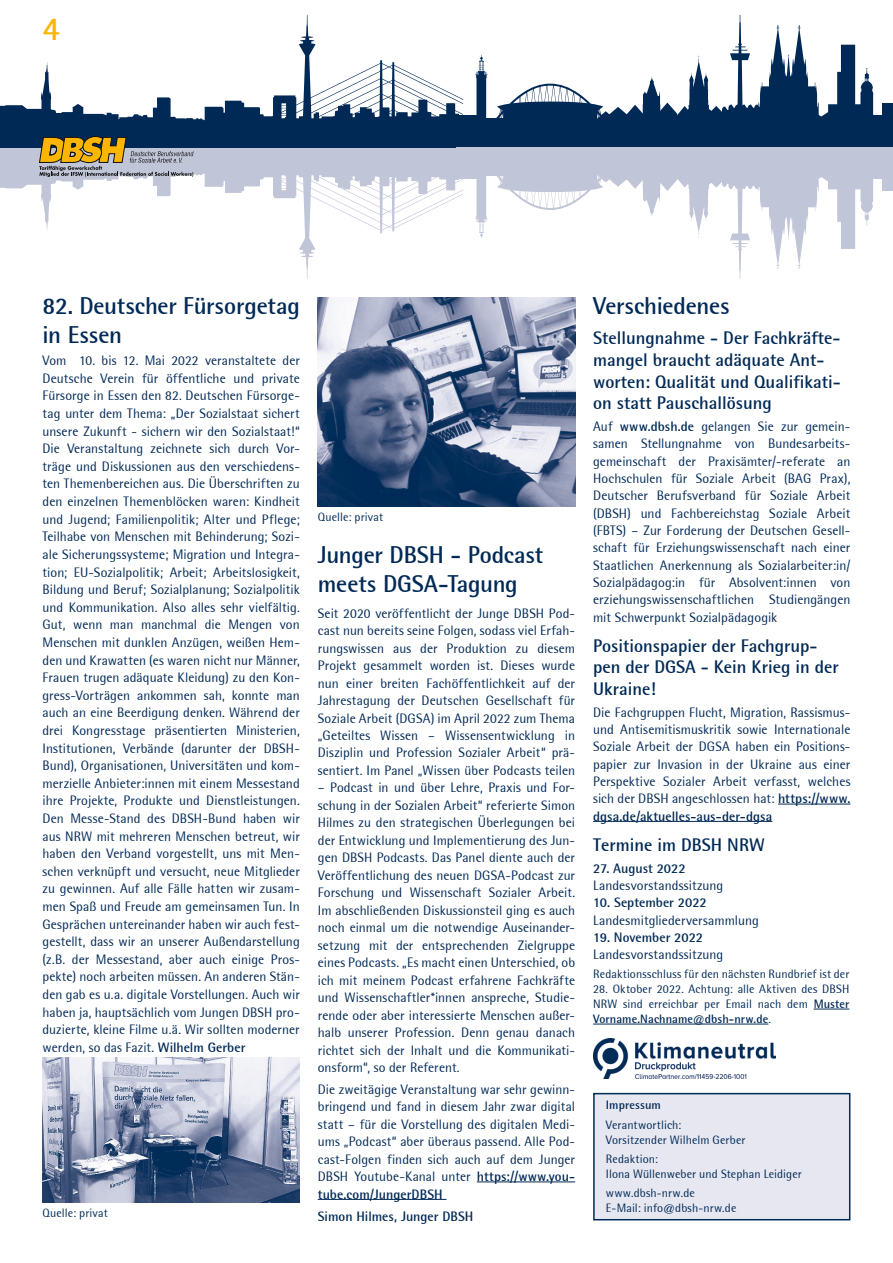
<style>
.page{position:relative;width:893px;height:1263px;background:#fff}
.page>*{position:absolute;margin:0;border:0;box-sizing:border-box;transform-origin:0 0}
.t1{font:700 33px "Rotis Semi Sans";color:#fcb500}
.t2{font:700 24px/29.1px "Rotis Semi Sans";letter-spacing:-.01em;color:#002956}
.t3{font:700 18px/21.6px "Rotis Semi Sans";color:#002956}
.t4{font:13.5px/17.5px "Rotis Semi Sans";letter-spacing:.005em;color:#002956;text-align:justify}
.t5{font:700 13.5px "Rotis Semi Sans";color:#002956}
.t6{font:12px/15px "Rotis Semi Sans";letter-spacing:.01em;color:#002956}
.t7{font:700 12px "Rotis Semi Sans";letter-spacing:.005em;color:#002956}
.s1{font-weight:700}
</style>
<div class="page">
<svg style="left:0;top:177px;width:463px;height:102px"></svg>
<svg style="left:475px;top:164px;width:399px;height:115px"></svg>
<div style="left:863px;top:158px;width:25px;height:21px;background:#c1c5d8"></div>
<div style="left:882px;top:158px;width:11px;height:33px;background:#c1c5d8"></div>
<div style="left:457px;top:158px;width:24px;height:21px;background:#c1c5d8"></div>
<div style="left:468px;top:158px;width:42px;height:18px;background:#c1c5d8"></div>
<div style="left:457px;top:147px;width:436px;height:17px;background:#c1c5d8"></div>
<svg style="left:475px;top:15px;width:399px;height:114px"></svg>
<div style="left:863px;top:115px;width:25px;height:20px;background:#002956"></div>
<div style="left:882px;top:103px;width:11px;height:32px;background:#002956"></div>
<div style="left:457px;top:115px;width:24px;height:20px;background:#002956"></div>
<div style="left:468px;top:118px;width:42px;height:17px;background:#002956"></div>
<div style="left:457px;top:129px;width:436px;height:18px;background:#002956"></div>
<svg style="left:0;top:15px;width:463px;height:162px"></svg>
<img style="left:43px;top:1058px;width:257px;height:144px">
<img style="left:318px;top:298px;width:257px;height:208px">
<div style="left:593px;top:1093px;width:257px;height:127px;background:#e6e7f1;border:2px solid #002956"></div>
<hr style="left:814px;top:1009px;width:35px;height:1px;background:#002956">
<hr style="left:593px;top:1024px;width:175px;height:1px;background:#002956">
<img style="left:593px;top:1039px;width:183px;height:39px">
<hr style="left:477px;top:1182px;width:98px;height:1px;background:#002956">
<hr style="left:318px;top:1199px;width:128px;height:1px;background:#002956">
<hr style="left:778px;top:804px;width:72px;height:1px;background:#002956">
<hr style="left:593px;top:821px;width:179px;height:1px;background:#002956">
<h1 class="t1" style="left:43px;top:9px;width:19px">4</h1>
<h2 class="t2" style="left:43px;top:291px;width:259px">82. Deutscher Fürsorgetag in Essen</h2>
<p class="t4" style="left:43px;top:352px;width:259px">Vom 10. bis 12. Mai 2022 veranstaltete der Deutsche Verein für öffentliche und private Fürsorge in Essen den 82. Deutschen Fürsorge&shy;tag unter dem Thema: „Der Sozialstaat sichert unsere Zukunft - sichern wir den Sozialstaat!“ Die Veranstaltung zeichnete sich durch Vor&shy;träge und Diskussionen aus den verschiedens&shy;ten Themenbereichen aus. Die Überschriften zu den einzelnen Themenblöcken waren: Kindheit und Jugend; Familienpolitik; Alter und Pflege; Teilhabe von Menschen mit Behinderung; Sozi&shy;ale Sicherungssysteme; Migration und Integra&shy;tion; EU-Sozialpolitik; Arbeit; Arbeitslosigkeit, Bildung und Beruf; Sozialplanung; Sozialpolitik und Kommunikation. Also alles sehr vielfältig.<br>Gut, wenn man manchmal die Mengen von Menschen mit dunklen Anzügen, weißen Hem&shy;den und Krawatten (es waren nicht nur Männer, Frauen trugen adäquate Kleidung) zu den Kon&shy;gress-Vorträgen ankommen sah, konnte man auch an eine Beerdigung denken. Während der drei Kongresstage präsentierten Ministerien, Institutionen, Verbände (darunter der DBSH-Bund), Organisationen, Universitäten und kom&shy;merzielle Anbieter:innen mit einem Messestand ihre Projekte, Produkte und Dienstleistungen.<br>Den Messe-Stand des DBSH-Bund haben wir aus NRW mit mehreren Menschen betreut, wir haben den Verband vorgestellt, uns mit Men&shy;schen verknüpft und versucht, neue Mitglieder zu gewinnen. Auf alle Fälle hatten wir zusam&shy;men Spaß und Freude am gemeinsamen Tun. In Gesprächen untereinander haben wir auch fest&shy;gestellt, dass wir an unserer Außendarstellung (z.B. der Messestand, aber auch einige Pros&shy;pekte) noch arbeiten müssen. An anderen Stän&shy;den gab es u.a. digitale Vorstellungen. Auch wir haben ja, hauptsächlich vom Jungen DBSH pro&shy;duzierte, kleine Filme u.ä. Wir sollten moderner werden, so das Fazit. <span class="s1">Wilhelm Gerber</span></p>
<p class="t6" style="left:43px;top:1205px;width:67px">Quelle: privat</p>
<p class="t6" style="left:318px;top:509px;width:67px">Quelle: privat</p>
<h2 class="t2" style="left:318px;top:539px;width:227px">Junger DBSH - Podcast meets DGSA-Tagung</h2>
<p class="t4" style="left:318px;top:604px;width:259px">Seit 2020 veröffentlicht der Junge DBSH Pod&shy;cast nun bereits seine Folgen, sodass viel Erfah&shy;rungswissen aus der Produktion zu diesem Projekt gesammelt worden ist. Dieses wurde nun einer breiten Fachöffentlichkeit auf der Jahrestagung der Deutschen Gesellschaft für Soziale Arbeit (DGSA) im April 2022 zum Thema „Geteiltes Wissen – Wissensentwicklung in Disziplin und Profession Sozialer Arbeit“ prä&shy;sentiert. Im Panel „Wissen über Podcasts teilen</p>
<p class="t4" style="left:318px;top:779px;width:259px">– Podcast in und über Lehre, Praxis und For&shy;schung in der Sozialen Arbeit“ referierte Simon Hilmes zu den strategischen Überlegungen bei der Entwicklung und Implementierung des Jun&shy;gen DBSH Podcasts. Das Panel diente auch der Veröffentlichung des neuen DGSA-Podcast zur Forschung und Wissenschaft Sozialer Arbeit.<br>Im abschließenden Diskussionsteil ging es auch noch einmal um die notwendige Auseinander&shy;setzung mit der entsprechenden Zielgruppe eines Podcasts. „Es macht einen Unterschied, ob ich mit meinem Podcast erfahrene Fachkräfte und Wissenschaftler*innen anspreche, Studie&shy;rende oder aber interessierte Menschen außer&shy;halb unserer Profession. Denn genau danach richtet sich der Inhalt und die Kommunikati&shy;onsform“, so der Referent.</p>
<p class="t4" style="left:318px;top:1080px;width:259px">Die zweitägige Veranstaltung war sehr gewinn&shy;bringend und fand in diesem Jahr zwar digital statt – für die Vorstellung des digitalen Medi&shy;ums „Podcast“ aber überaus passend. Alle Pod&shy;cast-Folgen finden sich auch auf dem Junger DBSH Youtube-Kanal unter <span class="s1">https://www.you&shy;tube.com/JungerDBSH</span></p>
<p class="t5" style="left:318px;top:1208px;width:157px">Simon Hilmes, Junger DBSH</p>
<h2 class="t2" style="left:593px;top:291px;width:138px">Verschiedenes</h2>
<h3 class="t3" style="left:593px;top:327px;width:249px">Stellungnahme - Der Fachkräfte&shy;mangel braucht adäquate Ant&shy;worten: Qualität und Qualifikati&shy;on statt Pauschallösung</h3>
<p class="t4" style="left:593px;top:418px;width:259px">Auf <span class="s1">www.dbsh.de</span> gelangen Sie zur gemein&shy;samen Stellungnahme von Bundesarbeits&shy;gemeinschaft der Praxisämter/-referate an Hochschulen für Soziale Arbeit (BAG Prax), Deutscher Berufsverband für Soziale Arbeit (DBSH) und Fachbereichstag Soziale Arbeit (FBTS) – Zur Forderung der Deutschen Gesell&shy;schaft für Erziehungswissenschaft nach einer Staatlichen Anerkennung als Sozialarbeiter:in/ Sozialpädagog:in für Absolvent:innen von erziehungswissenschaftlichen Studiengängen mit Schwerpunkt Sozialpädagogik</p>
<h3 class="t3" style="left:593px;top:635px;width:247px">Positionspapier der Fachgrup&shy;pen der DGSA - Kein Krieg in der<br>Ukraine!</h3>
<p class="t4" style="left:593px;top:703px;width:259px">Die Fachgruppen Flucht, Migration, Rassismus&shy;und Antisemitismuskritik sowie Internationale Soziale Arbeit der DGSA haben ein Positions&shy;papier zur Invasion in der Ukraine aus einer Perspektive Sozialer Arbeit verfasst, welches sich der DBSH angeschlossen hat: <span class="s1">https://www. dgsa.de/aktuelles-aus-der-dgsa</span></p>
<h3 class="t3" style="left:593px;top:834px;width:173px">Termine im DBSH NRW</h3>
<p class="t5" style="left:593px;top:860px;width:94px">27. August 2022</p>
<p class="t4" style="left:593px;top:877px;width:132px">Landesvorstandssitzung</p>
<p class="t5" style="left:593px;top:894px;width:115px">10. September 2022</p>
<p class="t4" style="left:593px;top:911px;width:167px">Landesmitgliederversammlung</p>
<p class="t5" style="left:593px;top:929px;width:112px">19. November 2022</p>
<p class="t4" style="left:593px;top:946px;width:132px">Landesvorstandssitzung</p>
<p class="t6" style="left:593px;top:967px;width:258px">Redaktionsschluss für den nächsten Rundbrief ist der</p>
<p class="t6" style="left:593px;top:982px;width:258px;text-align:justify">28. Oktober 2022. Achtung: alle Aktiven des DBSH NRW sind erreichbar per Email nach dem <span class="s1">Muster Vorname.Nachname@dbsh-nrw.de</span>.</p>
<p class="t7" style="left:606px;top:1098px;width:56px">Impressum</p>
<p class="t6" style="left:606px;top:1117px;width:141px">Verantwortlich:<br>Vorsitzender Wilhelm Gerber</p>
<p class="t6" style="left:606px;top:1151px;width:197px">Redaktion:<br>Ilona Wüllenweber und Stephan Leidiger</p>
<p class="t6" style="left:606px;top:1185px;width:132px">www.dbsh-nrw.de<br>E-Mail: info@dbsh-nrw.de</p>
</div>
